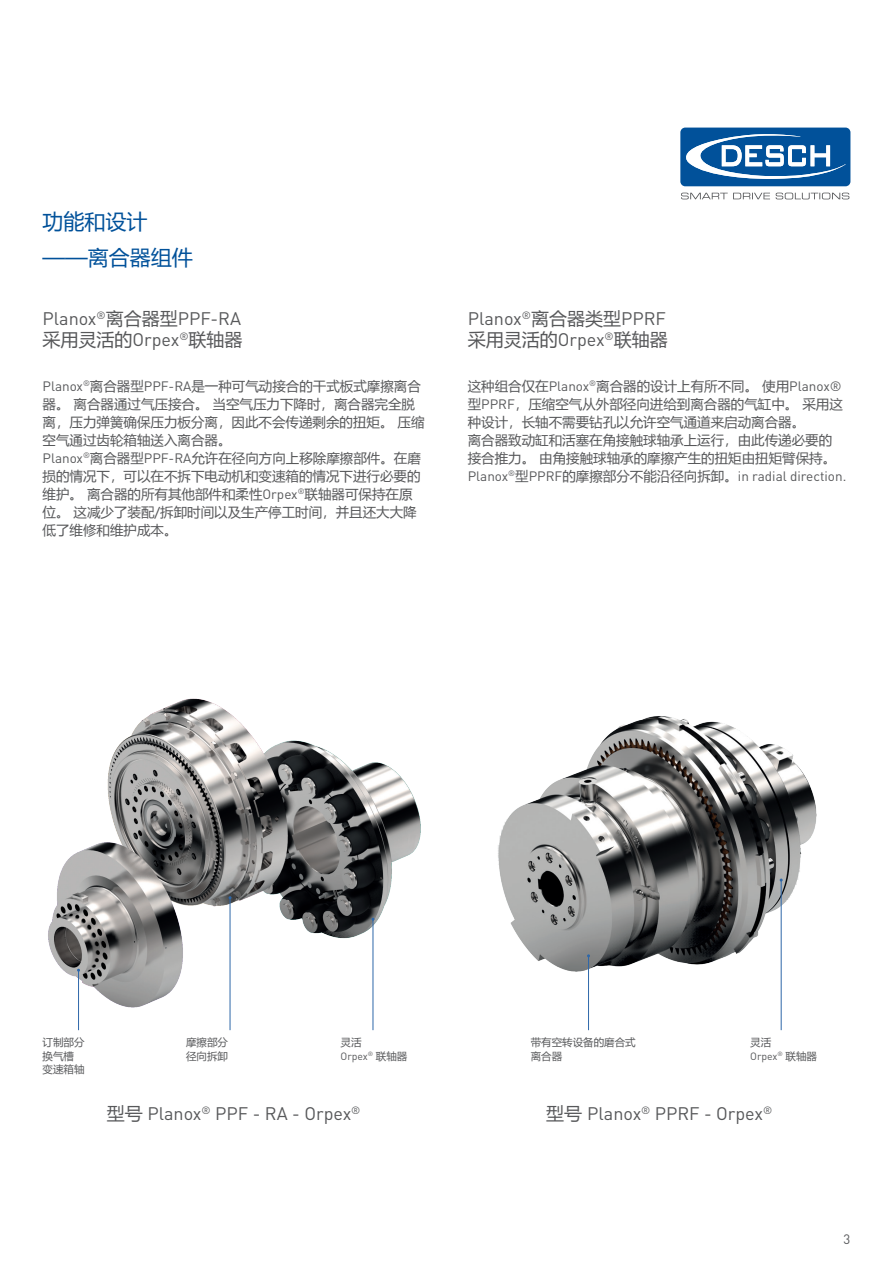
<style>
.page{position:relative;width:893px;height:1263px;background:#fff}
.page>*{position:absolute;margin:0;border:0;box-sizing:border-box;transform-origin:0 0}
.t1{font:21px/36px "Microsoft Ya Hei UI";color:#01519a}
.t2{font:18px "DINOT";color:#57585a}
.t3{font:18px "Microsoft Ya Hei UI";color:#57585a}
.t4{font:13.5px/18px "Microsoft Ya Hei UI";color:#57585a}
.t5{font:13.5px "DINOT";color:#57585a}
.t6{font:10.5px/13.5px "Microsoft Ya Hei UI";color:#57585a}
.t7{font:10.5px "DINOT";color:#57585a}
.s1{font-family:"Microsoft Ya Hei UI"}
.s2{font-family:"DINOT"}
</style>
<div class="page">
<img style="left:48px;top:698px;width:373px;height:332px">
<div style="left:680px;top:128px;width:170px;height:58px;background:#01519a;border-radius:5px"></div>
<svg style="left:681px;top:193px;width:168px;height:6px"></svg>
<svg style="left:686px;top:134px;width:160px;height:45px"></svg>
<hr style="left:230px;top:898px;width:1px;height:132px;background:#2e67a9">
<hr style="left:373px;top:919px;width:1px;height:111px;background:#2e67a9">
<hr style="left:78px;top:970px;width:1px;height:60px;background:#2e67a9">
<img style="left:498px;top:716px;width:319px;height:260px">
<hr style="left:588px;top:956px;width:1px;height:74px;background:#2e67a9">
<hr style="left:781px;top:880px;width:1px;height:150px;background:#2e67a9">
<h1 class="t1" style="left:43px;top:203px;width:152px">功能和设计——离合器组件</h1>
<h2 class="t2" style="left:43px;top:305px;width:200px">Planox<sup>®</sup><span class="s1">离合器型</span>PPF-RA</h2>
<h2 class="t3" style="left:43px;top:327px;width:202px">采用灵活的<span class="s2">Orpex</span><sup>®</sup>联轴器</h2>
<p class="t4" style="left:43px;top:377px;width:383px"><span class="s2">Planox</span><sup>®</sup>离合器型<span class="s2">PPF-RA</span>是一种可气动接合的干式板式摩擦离合器。 离合器通过气压接合。 当空气压力下降时，离合器完全脱离，压力弹簧确保压力板分离，因此不会传递剩余的扭矩。 压缩空气通过齿轮箱轴送入离合器。<br><span class="s2">Planox</span><sup>®</sup>离合器型<span class="s2">PPF-RA</span>允许在径向方向上移除摩擦部件。在磨损的情况下，可以在不拆下电动机和变速箱的情况下进行必要的维护。 离合器的所有其他部件和柔性<span class="s2">Orpex</span><sup>®</sup>联轴器可保持在原位。 这减少了装配/拆卸时间以及生产停工时间，并且还大大降低了维修和维护成本。</p>
<h2 class="t2" style="left:468px;top:305px;width:200px">Planox<sup>®</sup><span class="s1">离合器类型</span>PPRF</h2>
<h2 class="t3" style="left:468px;top:327px;width:202px">采用灵活的<span class="s2">Orpex</span><sup>®</sup>联轴器</h2>
<p class="t4" style="left:468px;top:377px;width:377px">这种组合仅在<span class="s2">Planox</span><sup>®</sup>离合器的设计上有所不同。 使用<span class="s2">Planox®</span>型<span class="s2">PPRF</span>，压缩空气从外部径向进给到离合器的气缸中。 采用这种设计，长轴不需要钻孔以允许空气通道来启动离合器。<br>离合器致动缸和活塞在角接触球轴承上运行，由此传递必要的接合推力。 由角接触球轴承的摩擦产生的扭矩由扭矩臂保持。</p>
<p class="t5" style="left:468px;top:466px;width:380px">Planox<sup>®</sup><span class="s1">型</span>PPRF<span class="s1">的摩擦部分不能沿径向拆卸。</span>in radial direction.</p>
<p class="t6" style="left:43px;top:1035px;width:43px">订制部分换气槽变速箱轴</p>
<p class="t6" style="left:186px;top:1035px;width:43px">摩擦部分径向拆卸</p>
<p class="t6" style="left:341px;top:1035px;width:22px">灵活</p>
<p class="t7" style="left:341px;top:1048px;width:68px">Orpex<sup>®</sup> <span class="s1">联轴器</span></p>
<p class="t6" style="left:531px;top:1035px;width:106px">带有空转设备的磨合式离合器</p>
<p class="t6" style="left:750px;top:1035px;width:22px">灵活</p>
<p class="t7" style="left:750px;top:1048px;width:68px">Orpex<sup>®</sup> <span class="s1">联轴器</span></p>
<h2 class="t2" style="left:107px;top:1100px;width:255px"><span class="s1">型号</span> Planox<sup>®</sup> PPF - RA - Orpex<sup>®</sup></h2>
<h2 class="t2" style="left:546px;top:1100px;width:228px"><span class="s1">型号</span> Planox<sup>®</sup> PPRF - Orpex<sup>®</sup></h2>
<p class="t5" style="left:844px;top:1228px;width:8px">3</p>
</div>
